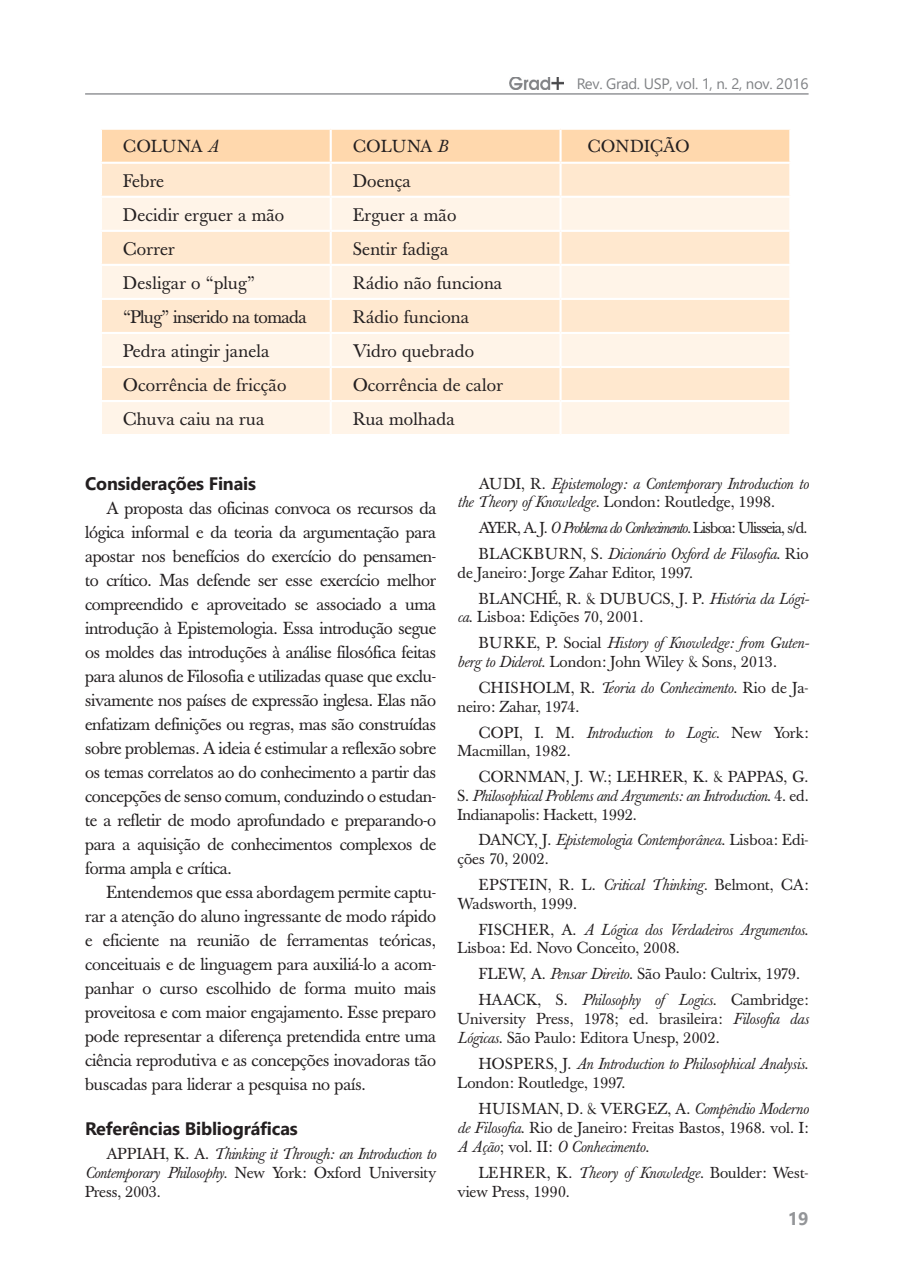
<style>
.page{position:relative;width:915px;height:1285px;background:#fff}
.page>*{position:absolute;margin:0;border:0;box-sizing:border-box;transform-origin:0 0}
.Texto_Revista{font:18px "Baskerville";letter-spacing:.01em;color:#231f20}
.Subtitulo_Revista{font:700 18px "Segoe UI";letter-spacing:-.01em;color:#231f20}
.Texto_Revista-2{font:18px "Baskerville";letter-spacing:-.03em;color:#231f20}
.t1{font:700 18px "Segoe UI";color:#939598}
.Texto_Revista-3{font:17.25px/24px "Baskerville";letter-spacing:-.01em;color:#231f20;text-align:justify}
.Texto_Revista-4{font:17.25px "Baskerville";letter-spacing:.03em;color:#231f20}
.Bibliografia_Revista{font:15.75px/18.6px "Baskerville";color:#231f20}
.Bibliografia_Revista-2{font:italic 15.75px/18.9px "Baskerville";color:#231f20}
.Bibliografia_Revista-3{font:15.75px "Baskerville";letter-spacing:-.06em;color:#231f20}
.t2{font:15px "Segoe UI";letter-spacing:-.02em;color:#808285}
.s1{font-style:italic}
.s2{font-style:normal}
</style>
<div class="page">
<hr style="left:85px;top:93px;width:723px;height:2px;background:#939598">
<img style="left:510px;top:78px;width:53px;height:12px">
<div style="left:102px;top:130px;width:687px;height:32px;background:#ffd8ad"></div>
<div style="left:102px;top:164px;width:687px;height:32px;background:#ffe8cf"></div>
<svg style="left:102px;top:198px;width:687px;height:236px;background:#fed"></svg>
<hr style="left:329px;top:130px;width:3px;height:32px;background:#fff">
<hr style="left:559px;top:130px;width:2px;height:32px;background:#fff">
<hr style="left:329px;top:164px;width:3px;height:32px;background:#fff">
<hr style="left:559px;top:164px;width:2px;height:32px;background:#fff">
<hr style="left:329px;top:198px;width:3px;height:32px;background:#fff">
<hr style="left:559px;top:198px;width:2px;height:32px;background:#fff">
<hr style="left:100px;top:230px;width:230px;height:2px;background:#fff">
<hr style="left:330px;top:230px;width:230px;height:2px;background:#fff">
<hr style="left:329px;top:232px;width:3px;height:32px;background:#fff">
<hr style="left:560px;top:230px;width:231px;height:2px;background:#fff">
<hr style="left:559px;top:232px;width:2px;height:32px;background:#fff">
<hr style="left:100px;top:264px;width:230px;height:2px;background:#fff">
<hr style="left:330px;top:264px;width:230px;height:2px;background:#fff">
<hr style="left:329px;top:266px;width:3px;height:32px;background:#fff">
<hr style="left:560px;top:264px;width:231px;height:2px;background:#fff">
<hr style="left:559px;top:266px;width:2px;height:32px;background:#fff">
<hr style="left:100px;top:298px;width:230px;height:2px;background:#fff">
<hr style="left:330px;top:298px;width:230px;height:2px;background:#fff">
<hr style="left:329px;top:300px;width:3px;height:32px;background:#fff">
<hr style="left:560px;top:298px;width:231px;height:2px;background:#fff">
<hr style="left:559px;top:300px;width:2px;height:32px;background:#fff">
<hr style="left:100px;top:332px;width:230px;height:2px;background:#fff">
<hr style="left:330px;top:332px;width:230px;height:2px;background:#fff">
<hr style="left:329px;top:334px;width:3px;height:32px;background:#fff">
<hr style="left:560px;top:332px;width:231px;height:2px;background:#fff">
<hr style="left:559px;top:334px;width:2px;height:32px;background:#fff">
<hr style="left:100px;top:366px;width:230px;height:2px;background:#fff">
<hr style="left:330px;top:366px;width:230px;height:2px;background:#fff">
<hr style="left:329px;top:368px;width:3px;height:32px;background:#fff">
<hr style="left:560px;top:366px;width:231px;height:2px;background:#fff">
<hr style="left:559px;top:368px;width:2px;height:32px;background:#fff">
<hr style="left:100px;top:400px;width:230px;height:2px;background:#fff">
<hr style="left:330px;top:400px;width:230px;height:2px;background:#fff">
<hr style="left:329px;top:402px;width:3px;height:32px;background:#fff">
<hr style="left:560px;top:400px;width:231px;height:2px;background:#fff">
<hr style="left:559px;top:402px;width:2px;height:32px;background:#fff">
<p class="t2" style="left:576px;top:72px;width:233px">Rev. Grad. USP, vol. 1, n. 2, nov. 2016</p>
<p class="Texto_Revista-3" style="left:123px;top:135px;width:97px">COLUNA <span class="s1">A</span></p>
<p class="Texto_Revista-3" style="left:353px;top:135px;width:96px">COLUNA <span class="s1">B</span></p>
<p class="Texto_Revista-4" style="left:587px;top:136px;width:103px">CONDIÇÃO</p>
<p class="Texto_Revista" style="left:123px;top:170px;width:42px">Febre</p>
<p class="Texto_Revista" style="left:353px;top:170px;width:59px">Doença</p>
<p class="Texto_Revista" style="left:123px;top:204px;width:162px">Decidir erguer a mão</p>
<p class="Texto_Revista" style="left:353px;top:204px;width:105px">Erguer a mão</p>
<p class="Texto_Revista" style="left:123px;top:238px;width:53px">Correr</p>
<p class="Texto_Revista" style="left:353px;top:238px;width:97px">Sentir fadiga</p>
<p class="Texto_Revista" style="left:123px;top:272px;width:133px">Desligar o “plug”</p>
<p class="Texto_Revista" style="left:353px;top:272px;width:150px">Rádio não funciona</p>
<p class="Texto_Revista-2" style="left:123px;top:306px;width:185px">“Plug” inserido na tomada</p>
<p class="Texto_Revista" style="left:353px;top:306px;width:117px">Rádio funciona</p>
<p class="Texto_Revista" style="left:123px;top:340px;width:147px">Pedra atingir janela</p>
<p class="Texto_Revista" style="left:353px;top:340px;width:122px">Vidro quebrado</p>
<p class="Texto_Revista" style="left:123px;top:374px;width:164px">Ocorrência de fricção</p>
<p class="Texto_Revista" style="left:353px;top:374px;width:151px">Ocorrência de calor</p>
<p class="Texto_Revista" style="left:123px;top:408px;width:142px">Chuva caiu na rua</p>
<p class="Texto_Revista" style="left:353px;top:408px;width:103px">Rua molhada</p>
<p class="Subtitulo_Revista" style="left:85px;top:468px;width:172px">Considerações Finais</p>
<p class="Texto_Revista-3" style="left:85px;top:496px;width:352px;text-indent:21px">A proposta das oficinas convoca os recursos da lógica informal e da teoria da argumentação para apostar nos benefícios do exercício do pensamen&shy;to crítico. Mas defende ser esse exercício melhor compreendido e aproveitado se associado a uma introdução à Epistemologia. Essa introdução segue os moldes das introduções à análise filosófica feitas para alunos de Filosofia e utilizadas quase que exclu&shy;sivamente nos países de expressão inglesa. Elas não enfatizam definições ou regras, mas são construídas sobre problemas. A ideia é estimular a reflexão sobre os temas correlatos ao do conhecimento a partir das concepções de senso comum, conduzindo o estudan&shy;te a refletir de modo aprofundado e preparando-o para a aquisição de conhecimentos complexos de forma ampla e crítica.</p>
<p class="Texto_Revista-3" style="left:85px;top:880px;width:352px;text-indent:21px">Entendemos que essa abordagem permite captu&shy;rar a atenção do aluno ingressante de modo rápido e eficiente na reunião de ferramentas teóricas, conceituais e de linguagem para auxiliá-lo a acom&shy;panhar o curso escolhido de forma muito mais proveitosa e com maior engajamento. Esse preparo pode representar a diferença pretendida entre uma ciência reprodutiva e as concepções inovadoras tão buscadas para liderar a pesquisa no país.</p>
<p class="Subtitulo_Revista" style="left:85px;top:1113px;width:214px">Referências Bibliográficas</p>
<p class="Bibliografia_Revista-2" style="left:85px;top:1144px;width:352px;text-align:justify;text-indent:21px"><span class="s2">APPIAH, K. A.</span> Thinking it Through: an Introduction to Contemporary Philosophy. <span class="s2">New York: Oxford University Press, 2003.</span></p>
<p class="Bibliografia_Revista-2" style="left:457px;top:474px;width:352px;text-indent:21px"><span class="s2">AUDI, R.</span> Epistemology: a Contemporary Introduction to the Theory ofKnowledge<span class="s2">. London: Routledge, 1998.</span></p>
<p class="Bibliografia_Revista-3" style="left:478px;top:518px;width:330px">AYER, A. J. <span class="s1">O Problema do Conhecimento.</span> Lisboa: Ulisseia, s/d.</p>
<p class="Bibliografia_Revista" style="left:457px;top:544px;width:352px;text-indent:21px">BLACKBURN, S. <span class="s1">Dicionário Oxford de Filosofia</span>. Rio de Janeiro: Jorge Zahar Editor, 1997.</p>
<p class="Bibliografia_Revista" style="left:457px;top:589px;width:353px;text-indent:21px">BLANCHÉ, R. &amp; DUBUCS, J. P. <span class="s1">História da Lógi&shy;ca</span>. Lisboa: Edições 70, 2001.</p>
<p class="Bibliografia_Revista" style="left:457px;top:634px;width:353px;text-indent:21px">BURKE, P. Social <span class="s1">History ofKnowledge: from Guten&shy;berg to Diderot</span>. London: John Wiley &amp; Sons, 2013.</p>
<p class="Bibliografia_Revista" style="left:457px;top:678px;width:352px;text-indent:21px">CHISHOLM, R. <span class="s1">Teoria do Conhecimento</span>. Rio de Ja&shy;neiro: Zahar, 1974.</p>
<p class="Bibliografia_Revista" style="left:457px;top:723px;width:352px;text-indent:21px">COPI, I. M. <span class="s1">Introduction to Logic.</span> New York:<br>Macmillan, 1982.</p>
<p class="Bibliografia_Revista" style="left:457px;top:767px;width:352px;text-align:justify;text-indent:21px">CORNMAN, J. W.; LEHRER, K. &amp; PAPPAS, G.<br>S. <span class="s1">Philosophical Problems and Arguments: an Introduction</span>. 4. ed.<br>Indianapolis: Hackett, 1992.</p>
<p class="Bibliografia_Revista" style="left:457px;top:830px;width:352px;text-indent:21px">DANCY, J. <span class="s1">Epistemologia Contemporânea</span>. Lisboa: Edi&shy;ções 70, 2002.</p>
<p class="Bibliografia_Revista" style="left:457px;top:875px;width:352px;text-indent:21px">EPSTEIN, R. L. <span class="s1">Critical Thinking.</span> Belmont, CA:<br>Wadsworth, 1999.</p>
<p class="Bibliografia_Revista" style="left:457px;top:920px;width:352px;text-indent:21px">FISCHER, A. <span class="s1">A Lógica dos Verdadeiros Argumentos</span>.<br>Lisboa: Ed. Novo Conceito, 2008.</p>
<p class="Bibliografia_Revista" style="left:478px;top:964px;width:322px">FLEW, A. <span class="s1">Pensar Direito</span>. São Paulo: Cultrix, 1979.</p>
<p class="Bibliografia_Revista" style="left:457px;top:990px;width:352px;text-align:justify;text-indent:21px">HAACK, S. <span class="s1">Philosophy of Logics</span>. Cambridge:<br>University Press, 1978; ed. brasileira: <span class="s1">Filosofia das Lógicas</span>. São Paulo: Editora Unesp, 2002.</p>
<p class="Bibliografia_Revista-2" style="left:457px;top:1054px;width:352px;text-indent:21px"><span class="s2">HOSPERS, J.</span> An Introduction to Philosophical Analysis<span class="s2">.<br>London: Routledge, 1997.</span></p>
<p class="Bibliografia_Revista" style="left:457px;top:1099px;width:352px;text-align:justify;text-indent:21px">HUISMAN, D. &amp; VERGEZ, A. <span class="s1">Compêndio Moderno de Filosofia</span>. Rio de Janeiro: Freitas Bastos, 1968. vol. I:<br><span class="s1">A Ação</span>; vol. II: <span class="s1">O Conhecimento</span>.</p>
<p class="Bibliografia_Revista" style="left:457px;top:1163px;width:352px;text-indent:21px">LEHRER, K. <span class="s1">Theory ofKnowledge</span>. Boulder: West&shy;view Press, 1990.</p>
<p class="t1" style="left:787px;top:1204px;width:22px">19</p>
</div>
